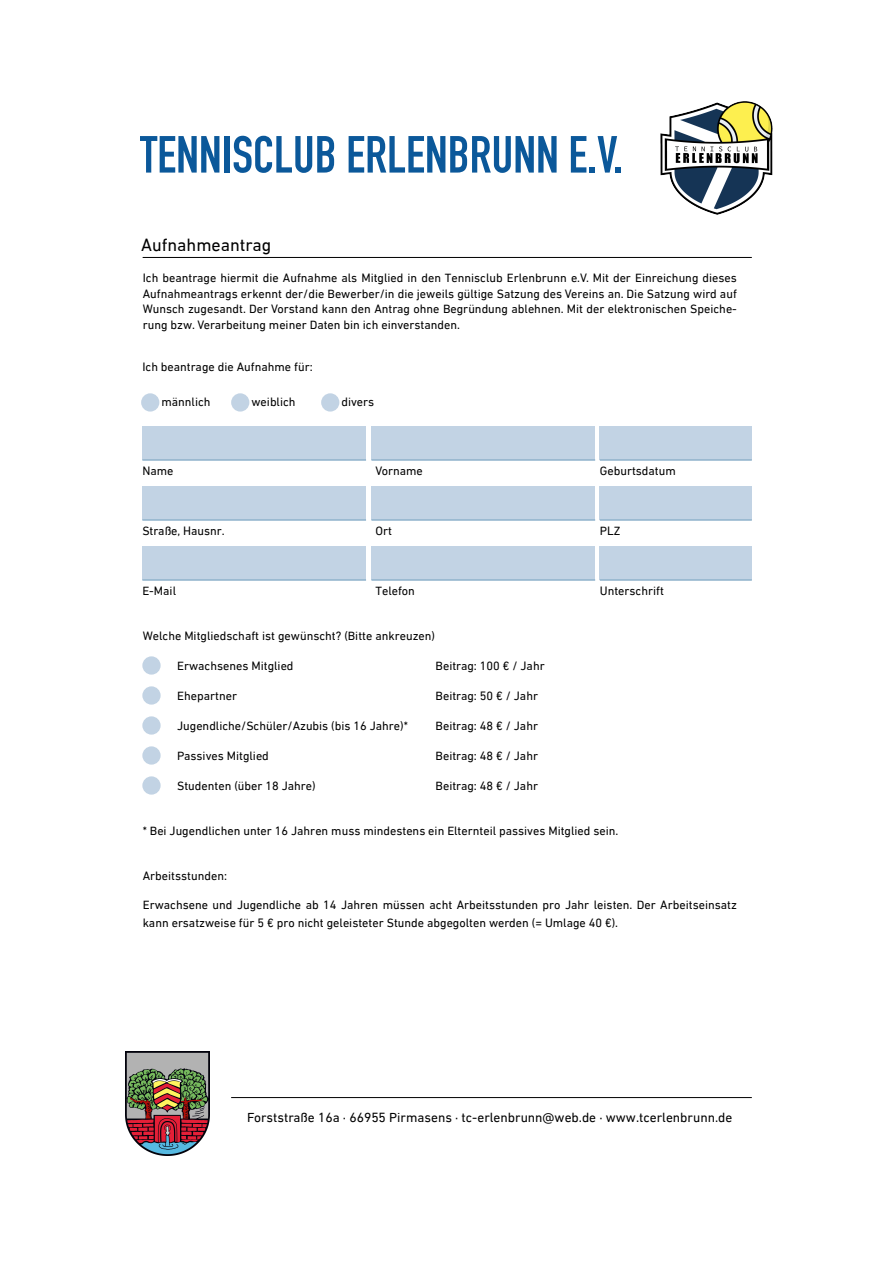
<style>
.page{position:relative;width:893px;height:1263px;background:#fff}
.page>*{position:absolute;margin:0;border:0;box-sizing:border-box;transform-origin:0 0}
.t1{font:700 51.3px "DIN Condensed";color:#0b589a}
.t2{font:18px "DIN Next LT Arabic";color:#000001}
.t3{font:13.5px "DIN Next LT Arabic";color:#000001}
.t4{font:12.3px/15.6px "DIN Next LT Arabic";color:#000001}
</style>
<div class="page">
<img style="left:660px;top:101px;width:113px;height:114px">
<div style="left:142px;top:776px;width:19px;height:19px;background:#c2d3e4;border-radius:50%"></div>
<div style="left:142px;top:546px;width:224px;height:34px;background:#c2d3e4"></div>
<hr style="left:142px;top:579px;width:224px;height:2px;background:#8fb2cb">
<div style="left:600px;top:546px;width:152px;height:34px;background:#c2d3e4"></div>
<hr style="left:600px;top:579px;width:152px;height:2px;background:#8fb2cb">
<div style="left:371px;top:546px;width:224px;height:34px;background:#c2d3e4"></div>
<hr style="left:371px;top:579px;width:224px;height:2px;background:#8fb2cb">
<div style="left:142px;top:486px;width:224px;height:34px;background:#c2d3e4"></div>
<hr style="left:142px;top:519px;width:224px;height:2px;background:#8fb2cb">
<div style="left:600px;top:486px;width:152px;height:34px;background:#c2d3e4"></div>
<hr style="left:600px;top:519px;width:152px;height:2px;background:#8fb2cb">
<div style="left:371px;top:486px;width:224px;height:34px;background:#c2d3e4"></div>
<hr style="left:371px;top:519px;width:224px;height:2px;background:#8fb2cb">
<div style="left:142px;top:426px;width:224px;height:34px;background:#c2d3e4"></div>
<hr style="left:142px;top:459px;width:224px;height:2px;background:#8fb2cb">
<div style="left:600px;top:426px;width:152px;height:34px;background:#c2d3e4"></div>
<hr style="left:600px;top:459px;width:152px;height:2px;background:#8fb2cb">
<div style="left:371px;top:426px;width:224px;height:34px;background:#c2d3e4"></div>
<hr style="left:371px;top:459px;width:224px;height:2px;background:#8fb2cb">
<div style="left:321px;top:393px;width:18px;height:19px;background:#c2d3e4;border-radius:50%"></div>
<div style="left:231px;top:393px;width:18px;height:19px;background:#c2d3e4;border-radius:50%"></div>
<div style="left:141px;top:393px;width:18px;height:19px;background:#c2d3e4;border-radius:50%"></div>
<div style="left:142px;top:746px;width:19px;height:19px;background:#c2d3e4;border-radius:50%"></div>
<div style="left:142px;top:716px;width:19px;height:19px;background:#c2d3e4;border-radius:50%"></div>
<div style="left:142px;top:686px;width:19px;height:19px;background:#c2d3e4;border-radius:50%"></div>
<div style="left:142px;top:656px;width:19px;height:19px;background:#c2d3e4;border-radius:50%"></div>
<hr style="left:231px;top:1097px;width:521px;height:1px;background:#000001">
<hr style="left:143px;top:257px;width:609px;height:1px;background:#000001">
<img style="left:126px;top:1052px;width:84px;height:104px">
<h1 class="t1" style="left:140px;top:120px;width:484px">TENNISCLUB ERLENBRUNN E.V.</h1>
<h2 class="t2" style="left:141px;top:234px;width:132px">Aufnahmeantrag</h2>
<p class="t4" style="left:143px;top:270px;width:596px;text-align:justify">Ich beantrage hiermit die Aufnahme als Mitglied in den Tennisclub Erlenbrunn e.V. Mit der Einreichung dieses Aufnahmeantrags erkennt der/die Bewerber/in die jeweils gültige Satzung des Vereins an. Die Satzung wird auf Wunsch zugesandt. Der Vorstand kann den Antrag ohne Begründung ablehnen. Mit der elektronischen Speiche&shy;rung bzw. Verarbeitung meiner Daten bin ich einverstanden.</p>
<p class="t4" style="left:142px;top:358px;width:172px">Ich beantrage die Aufnahme für:</p>
<p class="t4" style="left:161px;top:394px;width:51px">männlich</p>
<p class="t4" style="left:251px;top:394px;width:46px">weiblich</p>
<p class="t4" style="left:341px;top:394px;width:34px">divers</p>
<p class="t4" style="left:142px;top:463px;width:33px">Name</p>
<p class="t4" style="left:375px;top:463px;width:49px">Vorname</p>
<p class="t4" style="left:600px;top:463px;width:78px">Geburtsdatum</p>
<p class="t4" style="left:142px;top:523px;width:84px">Straße, Hausnr.</p>
<p class="t4" style="left:375px;top:523px;width:18px">Ort</p>
<p class="t4" style="left:600px;top:523px;width:22px">PLZ</p>
<p class="t4" style="left:142px;top:583px;width:35px">E-Mail</p>
<p class="t4" style="left:375px;top:583px;width:41px">Telefon</p>
<p class="t4" style="left:600px;top:583px;width:66px">Unterschrift</p>
<p class="t4" style="left:143px;top:628px;width:294px">Welche Mitgliedschaft ist gewünscht? (Bitte ankreuzen)</p>
<p class="t4" style="left:177px;top:658px;width:118px">Erwachsenes Mitglied</p>
<p class="t4" style="left:436px;top:658px;width:111px">Beitrag: 100 € / Jahr</p>
<p class="t4" style="left:177px;top:688px;width:61px">Ehepartner</p>
<p class="t4" style="left:436px;top:688px;width:104px">Beitrag: 50 € / Jahr</p>
<p class="t4" style="left:177px;top:718px;width:232px">Jugendliche/Schüler/Azubis (bis 16 Jahre)*</p>
<p class="t4" style="left:436px;top:718px;width:104px">Beitrag: 48 € / Jahr</p>
<p class="t4" style="left:177px;top:748px;width:93px">Passives Mitglied</p>
<p class="t4" style="left:436px;top:748px;width:104px">Beitrag: 48 € / Jahr</p>
<p class="t4" style="left:177px;top:778px;width:140px">Studenten (über 18 Jahre)</p>
<p class="t4" style="left:436px;top:778px;width:104px">Beitrag: 48 € / Jahr</p>
<p class="t4" style="left:143px;top:823px;width:477px">* Bei Jugendlichen unter 16 Jahren muss mindestens ein Elternteil passives Mitglied sein.</p>
<p class="t4" style="left:143px;top:868px;width:86px">Arbeitsstunden:</p>
<p class="t4" style="left:143px;top:895px;width:596px;line-height:17.9px">Erwachsene und Jugendliche ab 14 Jahren müssen acht Arbeitsstunden pro Jahr leisten. Der Arbeitseinsatz kann ersatzweise für 5 € pro nicht geleisteter Stunde abgegolten werden (= Umlage 40 €).</p>
<p class="t3" style="left:247px;top:1110px;width:487px">Forststraße 16a · 66955 Pirmasens · tc-erlenbrunn@web.de · www.tcerlenbrunn.de</p>
</div>
